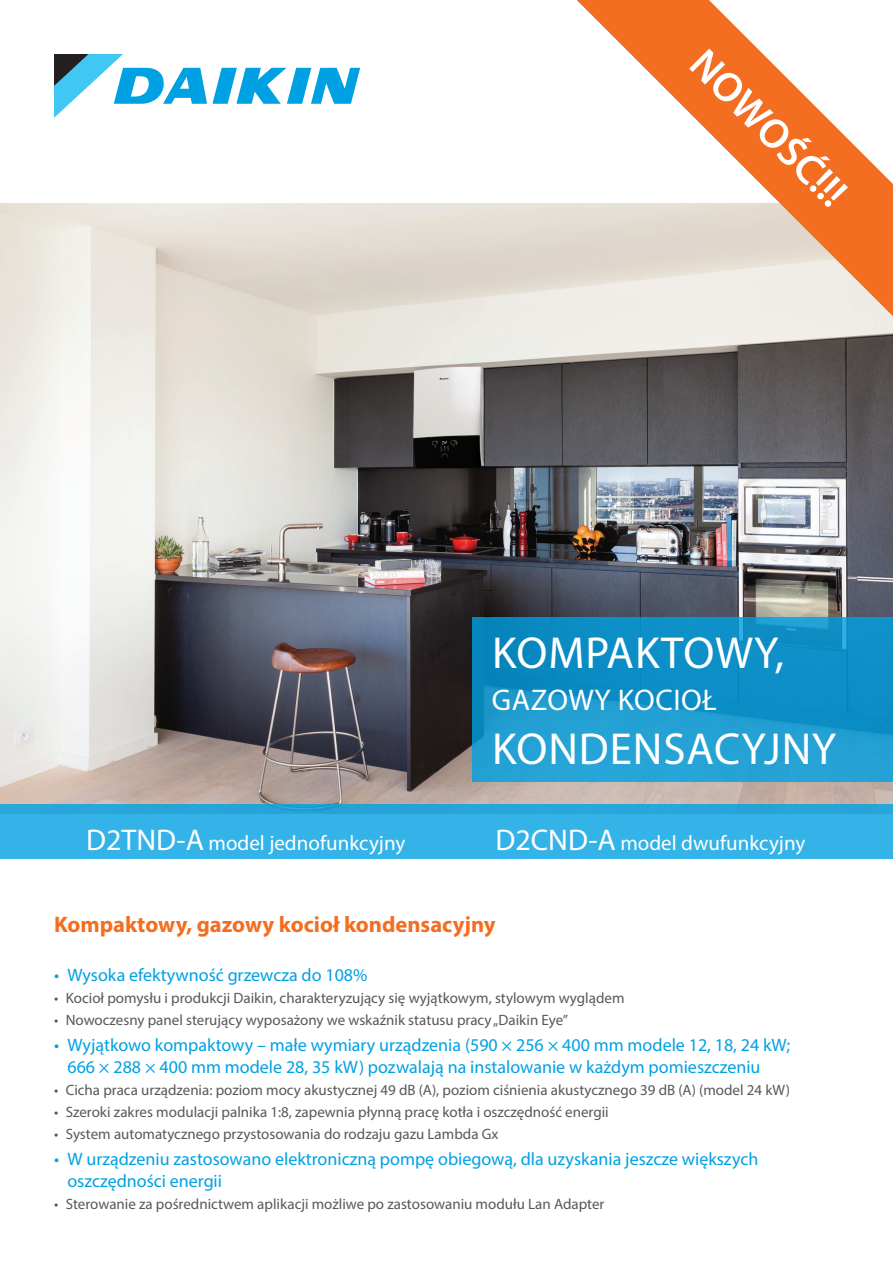
<style>
.page{position:relative;width:893px;height:1263px;background:#fff}
.page>*{position:absolute;margin:0;border:0;box-sizing:border-box;transform-origin:0 0}
.t1{font:45px "Myriad Pro";letter-spacing:.02em;color:#fff}
.t2{font:600 42px "Myriad Pro";color:#fff}
.t3{font:30px "Myriad Pro";letter-spacing:.02em;color:#fff}
.t4{font:700 22.5px "Myriad Pro";color:#f36e21}
.t5{font:21px "Myriad Pro";color:#fff}
.t6{font:18px/21.6px "Myriad Pro";color:#00a1e3}
.t7{font:15px "Myriad Pro";color:#57585a}
.s1{font-size:30px}
</style>
<div class="page">
<img style="left:0;top:203px;width:893px;height:601px">
<svg style="left:54px;top:54px;width:306px;height:64px"></svg>
<svg style="left:577px;top:0;width:316px;height:316px"></svg>
<svg style="left:472px;top:617px;width:421px;height:164px;background:#1695ca"></svg>
<div style="left:0;top:804px;width:893px;height:55px;background:linear-gradient(to bottom,#2dabdf,#36b7ec)"></div>
<h2 class="t2" style="left:716px;top:38px;width:203px;rotate:45deg">NOWOŚĆ!!!</h2>
<h1 class="t1" style="left:492px;top:625px;width:294px">KOMPAKTOWY,</h1>
<h3 class="t3" style="left:492px;top:682px;width:226px">GAZOWY KOCIOŁ</h3>
<h1 class="t1" style="left:492px;top:721px;width:346px">KONDENSACYJNY</h1>
<h3 class="t5" style="left:86px;top:830px;width:321px"><span class="s1">D2TND-A</span> model jednofunkcyjny</h3>
<h3 class="t5" style="left:495px;top:830px;width:311px"><span class="s1">D2CND-A</span> model dwufunkcyjny</h3>
<h3 class="t4" style="left:54px;top:910px;width:443px">Kompaktowy, gazowy kocioł kondensacyjny</h3>
<p class="t6" style="left:54px;top:963px;width:315px">• Wysoka efektywność grzewcza do 108%</p>
<p class="t7" style="left:54px;top:988px;width:572px">• Kocioł pomysłu i produkcji Daikin, charakteryzujący się wyjątkowym, stylowym wyglądem</p>
<p class="t7" style="left:54px;top:1011px;width:516px">• Nowoczesny panel sterujący wyposażony we wskaźnik statusu pracy „Daikin Eye”</p>
<p class="t6" style="left:67px;top:1034px;width:724px;text-indent:-13px">• Wyjątkowo kompaktowy – małe wymiary urządzenia (590 × 256 × 400 mm modele 12, 18, 24 kW;<br>666 × 288 × 400 mm modele 28, 35 kW) pozwalają na instalowanie w każdym pomieszczeniu</p>
<p class="t7" style="left:54px;top:1080px;width:738px">• Cicha praca urządzenia: poziom mocy akustycznej 49 dB (A), poziom ciśnienia akustycznego 39 dB (A) (model 24 kW)</p>
<p class="t7" style="left:54px;top:1103px;width:556px">• Szeroki zakres modulacji palnika 1:8, zapewnia płynną pracę kotła i oszczędność energii</p>
<p class="t7" style="left:54px;top:1125px;width:446px">• System automatycznego przystosowania do rodzaju gazu Lambda Gx</p>
<p class="t6" style="left:67px;top:1148px;width:692px;text-indent:-13px">• W urządzeniu zastosowano elektroniczną pompę obiegową, dla uzyskania jeszcze większych oszczędności energii</p>
<p class="t7" style="left:54px;top:1195px;width:552px">• Sterowanie za pośrednictwem aplikacji możliwe po zastosowaniu modułu Lan Adapter</p>
</div>
